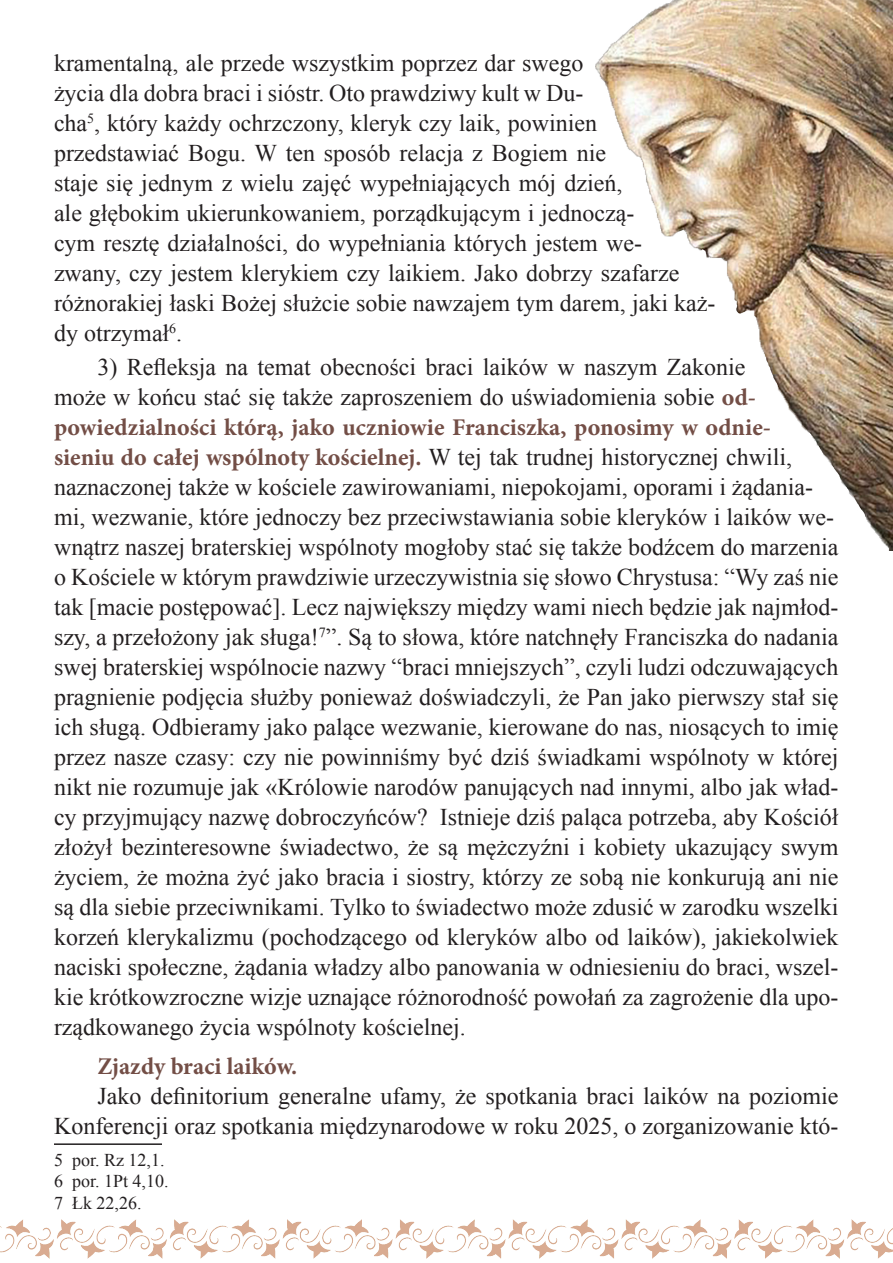
<style>
.page{position:relative;width:893px;height:1263px;background:#fff}
.page>*{position:absolute;margin:0;border:0;box-sizing:border-box;transform-origin:0 0}
.t1{font:24px/30px "Times New Roman";color:#231f20}
.t2{font:700 24px "Minion Pro";color:#734e46}
.pie{font:18px "Times New Roman";color:#231f20}
.s1{font-family:"Minion Pro";font-weight:700;color:#734e46}
</style>
<div class="page">
<hr style="left:54px;top:1143px;width:108px;height:2px;background:#231f20">
<img style="left:595px;top:0;width:298px;height:551px">
<img style="left:0;top:1219px;width:893px;height:39px">
<p class="t1" style="left:54px;top:47px;width:663px">kramentalną, ale przede wszystkim poprzez dar swego<br>życia dla dobra braci i sióstr. Oto prawdziwy kult w Du-<br>cha<sup>5</sup>, który każdy ochrzczony, kleryk czy laik, powinien przedstawiać Bogu. W ten sposób relacja z Bogiem nie<br>staje się jednym z wielu zajęć wypełniających mój dzień,<br>ale głębokim ukierunkowaniem, porządkującym i jednoczą-<br>cym resztę działalności, do wypełniania których jestem we-<br>zwany, czy jestem klerykiem czy laikiem. Jako dobrzy szafarze różnorakiej łaski Bożej służcie sobie nawzajem tym darem, jaki każ&shy;dy otrzymał<sup>6</sup>.</p>
<p class="t1" style="left:54px;top:351px;width:786px;text-indent:44px">3) Refleksja na temat obecności braci laików w naszym Zakonie<br>może w końcu stać się także zaproszeniem do uświadomienia sobie <span class="s1">od&shy;powiedzialności którą, jako uczniowie Franciszka, ponosimy w odnie-<br>sieniu do całej wspólnoty kościelnej.</span> W tej tak trudnej historycznej chwili, naznaczonej także w kościele zawirowaniami, niepokojami, oporami i żądania&shy;mi, wezwanie, które jednoczy bez przeciwstawiania sobie kleryków i laików we&shy;wnątrz naszej braterskiej wspólnoty mogłoby stać się także bodźcem do marzenia o Kościele w którym prawdziwie urzeczywistnia się słowo Chrystusa: “Wy zaś nie tak [macie postępować]. Lecz największy między wami niech będzie jak najmłod&shy;szy, a przełożony jak sługa!<sup>7</sup>”. Są to słowa, które natchnęły Franciszka do nadania swej braterskiej wspólnocie nazwy “braci mniejszych”, czyli ludzi odczuwających pragnienie podjęcia służby ponieważ doświadczyli, że Pan jako pierwszy stał się ich sługą. Odbieramy jako palące wezwanie, kierowane do nas, niosących to imię przez nasze czasy: czy nie powinniśmy być dziś świadkami wspólnoty w której nikt nie rozumuje jak «Królowie narodów panujących nad innymi, albo jak wład&shy;cy przyjmujący nazwę dobroczyńców? Istnieje dziś paląca potrzeba, aby Kościół złożył bezinteresowne świadectwo, że są mężczyźni i kobiety ukazujący swym życiem, że można żyć jako bracia i siostry, którzy ze sobą nie konkurują ani nie są dla siebie przeciwnikami. Tylko to świadectwo może zdusić w zarodku wszelki korzeń klerykalizmu (pochodzącego od kleryków albo od laików), jakiekolwiek naciski społeczne, żądania władzy albo panowania w odniesieniu do braci, wszel&shy;kie krótkowzroczne wizje uznające różnorodność powołań za zagrożenie dla upo&shy;rządkowanego życia wspólnoty kościelnej.</p>
<p class="t2" style="left:98px;top:1051px;width:201px">Zjazdy braci laików.</p>
<p class="t1" style="left:54px;top:1080px;width:786px;text-align:right">Jako definitorium generalne ufamy, że spotkania braci laików na poziomie<br>Konferencji oraz spotkania międzynarodowe w roku 2025, o zorganizowanie któ-</p>
<p class="pie" style="left:54px;top:1148px;width:112px">5 por. Rz 12,1.</p>
<p class="pie" style="left:54px;top:1169px;width:116px">6 por. 1Pt 4,10.</p>
<p class="pie" style="left:54px;top:1191px;width:89px">7 Łk 22,26.</p>
</div>
